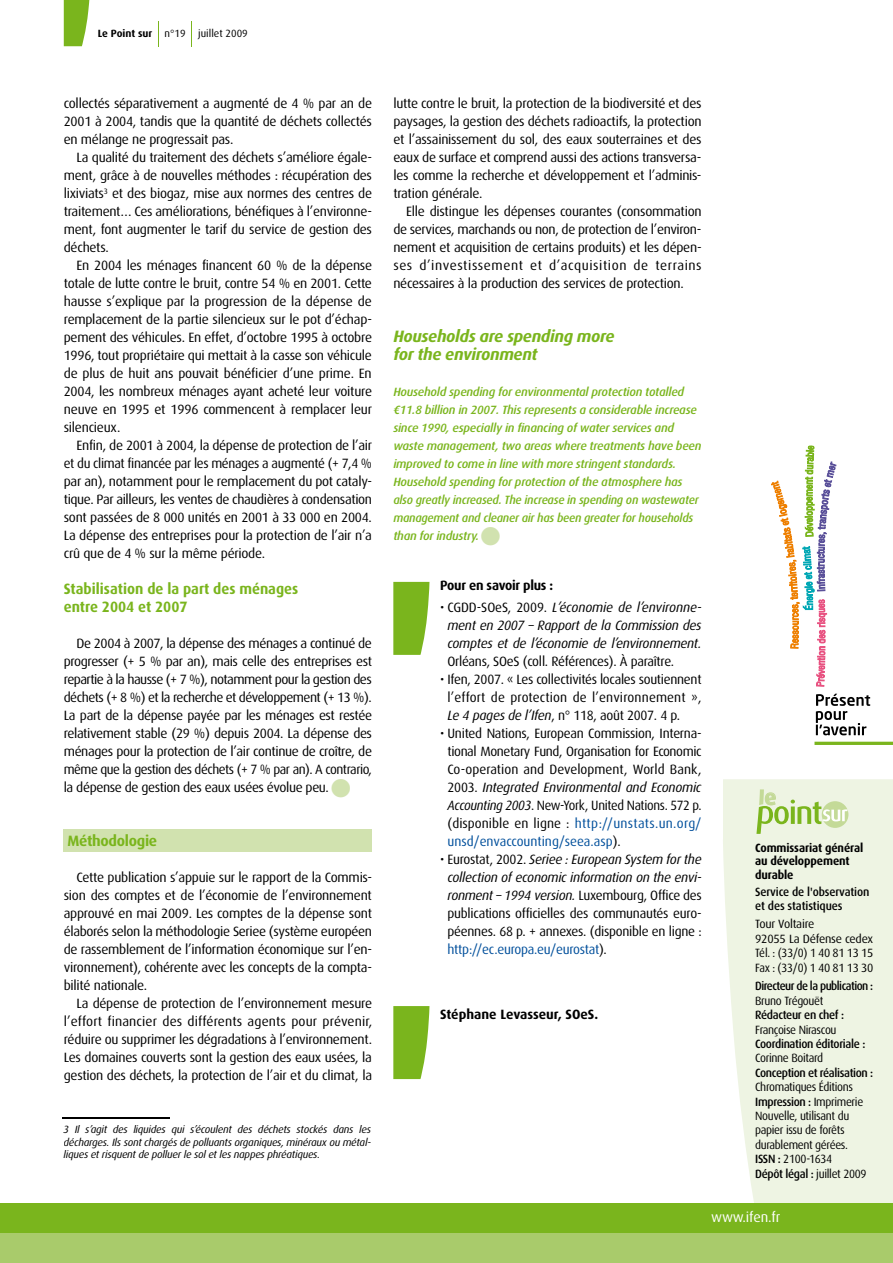
<style>
.page{position:relative;width:893px;height:1263px;background:#fff}
.page>*{position:absolute;margin:0;border:0;box-sizing:border-box;transform-origin:0 0}
.t1{font:25.5px "Zapf Dingbats";color:#d1e2af}
.t2{font:700 21.45px "Dax OT";color:#c4da98}
.t3{font:italic 700 16.5px/18px "Dax OT";letter-spacing:-.02em;color:#7ab51d}
.t4{font:700 15px/18px "Dax OT";color:#7ab51d;scale:.96 1}
.t5{font:700 15px "Dax OT";letter-spacing:-.02em;color:#7ab51d}
.t6{font:14.25px "Dax";letter-spacing:-.01em;color:#fff}
.t7{font:13.5px/18px "Dax OT";letter-spacing:-.02em;color:#000;text-align:justify}
.t8{font:italic 13.5px/18px "Dax OT";letter-spacing:-.02em;color:#000;text-align:center}
.t9{font:700 13.5px "Dax OT";letter-spacing:-.01em;color:#000}
.t10{font:italic 500 12px/18px "Dax OT";letter-spacing:-.02em;color:#7ab51d}
.t11{font:12px/14.4px "Dax OT";letter-spacing:-.03em;color:#000;scale:.95 1}
.t12{font:12px/14.4px "Dax OT";letter-spacing:-.03em;color:#000}
.t13{font:500 12px "Dax OT";letter-spacing:-.03em;color:#000;scale:.95 1}
.t14{font:700 12px/13.5px "Dax OT";letter-spacing:-.01em;color:#000;scale:.95 1}
.t15{font:500 12px/13.5px "Dax OT";letter-spacing:-.01em;color:#000;scale:.95 1}
.t16{font:500 12px "Dax OT";letter-spacing:-.03em;color:#000;scale:.93 1}
.t17{font:italic 10.5px/12.6px "Dax OT";letter-spacing:-.02em;color:#000;text-align:justify}
.t18{font:10.5px "Dax OT";color:#000}
.s1{font-weight:700}
.s2{font-style:normal}
.s3{font-style:italic}
.s4{color:#004f9b}
.s5{font-weight:500}
</style>
<div class="page">
<svg style="left:64px;top:0;width:26px;height:46px"></svg>
<hr style="left:892px;top:0;width:1px;height:1263px;background:#eef4e3">
<svg style="left:892px;top:0;width:1px;height:319px"></svg>
<div style="left:723px;top:779px;width:169px;height:424px;background:#eef4e3"></div>
<div style="left:0;top:1203px;width:893px;height:30px;background:#7ab51d"></div>
<div style="left:0;top:1233px;width:893px;height:30px;background:#a9cb6b"></div>
<div style="left:64px;top:829px;width:308px;height:22px;background:#d1e2af"></div>
<svg style="left:393px;top:582px;width:36px;height:73px;background:#85bb31"></svg>
<hr style="left:63px;top:1117px;width:107px;height:2px;background:#000">
<svg style="left:393px;top:1006px;width:36px;height:73px;background:#85bb30"></svg>
<svg style="left:158px;top:21px;width:1px;height:25px"></svg>
<svg style="left:756px;top:789px;width:92px;height:45px;background:#d6e6ba"></svg>
<svg style="left:771px;top:446px;width:65px;height:240px"></svg>
<hr style="left:814px;top:742px;width:79px;height:3px;background:#7ab51d">
<svg style="left:816px;top:694px;width:54px;height:41px"></svg>
<p class="t18" style="left:98px;top:28px;width:152px"><span class="s1">Le Point sur</span> n°19 juillet 2009</p>
<p class="t7" style="left:64px;top:94px;width:310px">collectés séparativement a augmenté de 4 % par an de 2001 à 2004, tandis que la quantité de déchets collectés en mélange ne progressait pas.</p>
<p class="t7" style="left:64px;top:148px;width:310px;text-indent:13px">La qualité du traitement des déchets s’améliore égale&shy;ment, grâce à de nouvelles méthodes : récupération des lixiviats<sup>3</sup> et des biogaz, mise aux normes des centres de traitement… Ces améliorations, bénéfiques à l’environne&shy;ment, font augmenter le tarif du service de gestion des déchets.</p>
<p class="t7" style="left:64px;top:256px;width:310px;text-indent:13px">En 2004 les ménages financent 60 % de la dépense totale de lutte contre le bruit, contre 54 % en 2001. Cette hausse s’explique par la progression de la dépense de remplacement de la partie silencieux sur le pot d’échap&shy;pement des véhicules. En effet, d’octobre 1995 à octobre 1996, tout propriétaire qui mettait à la casse son véhicule de plus de huit ans pouvait bénéficier d’une prime. En 2004, les nombreux ménages ayant acheté leur voiture neuve en 1995 et 1996 commencent à remplacer leur silencieux.</p>
<p class="t7" style="left:64px;top:436px;width:310px;text-indent:13px">Enfin, de 2001 à 2004, la dépense de protection de l’air et du climat financée par les ménages a augmenté (+ 7,4 % par an), notamment pour le remplacement du pot cataly&shy;tique. Par ailleurs, les ventes de chaudières à condensation sont passées de 8 000 unités en 2001 à 33 000 en 2004.<br>La dépense des entreprises pour la protection de l’air n’a crû que de 4 % sur la même période.</p>
<p class="t4" style="left:64px;top:580px;width:246px">Stabilisation de la part des ménages entre 2004 et 2007</p>
<p class="t7" style="left:64px;top:634px;width:310px;text-indent:13px">De 2004 à 2007, la dépense des ménages a continué de progresser (+ 5 % par an), mais celle des entreprises est repartie à la hausse (+ 7 %), notamment pour la gestion des déchets (+ 8 %) et la recherche et développement (+ 13 %).<br>La part de la dépense payée par les ménages est restée relativement stable (29 %) depuis 2004. La dépense des ménages pour la protection de l’air continue de croître, de même que la gestion des déchets (+ 7 % par an). A contrario, la dépense de gestion des eaux usées évolue peu.</p>
<p class="t5" style="left:67px;top:832px;width:91px">Méthodologie</p>
<p class="t7" style="left:64px;top:868px;width:310px;text-indent:13px">Cette publication s’appuie sur le rapport de la Commis&shy;sion des comptes et de l’économie de l’environnement approuvé en mai 2009. Les comptes de la dépense sont élaborés selon la méthodologie Seriee (système européen de rassemblement de l’information économique sur l’en&shy;vironnement), cohérente avec les concepts de la compta&shy;bilité nationale.</p>
<p class="t7" style="left:64px;top:994px;width:310px;text-indent:13px">La dépense de protection de l’environnement mesure l’effort financier des différents agents pour prévenir, réduire ou supprimer les dégradations à l’environnement.<br>Les domaines couverts sont la gestion des eaux usées, la gestion des déchets, la protection de l’air et du climat, la</p>
<h1 class="t1" style="left:331px;top:776px;width:22px">●</h1>
<p class="t17" style="left:64px;top:1123px;width:309px">3 Il s’agit des liquides qui s’écoulent des déchets stockés dans les décharges. Ils sont chargés de polluants organiques, minéraux ou métal&shy;liques et risquent de polluer le sol et les nappes phréatiques.</p>
<p class="t7" style="left:393px;top:94px;width:310px">lutte contre le bruit, la protection de la biodiversité et des paysages, la gestion des déchets radioactifs, la protection et l’assainissement du sol, des eaux souterraines et des eaux de surface et comprend aussi des actions transversa&shy;les comme la recherche et développement et l’adminis&shy;tration générale.</p>
<p class="t7" style="left:393px;top:202px;width:310px;text-indent:13px">Elle distingue les dépenses courantes (consommation de services, marchands ou non, de protection de l’environ&shy;nement et acquisition de certains produits) et les dépen&shy;ses d’investissement et d’acquisition de terrains nécessaires à la production des services de protection.</p>
<p class="t3" style="left:393px;top:327px;width:223px">Households are spending more for the environment</p>
<p class="t10" style="left:393px;top:383px;width:310px">Household spending for environmental protection totalled €11.8 billion in 2007. This represents a considerable increase since 1990, especially in financing of water services and waste management, two areas where treatments have been improved to come in line with more stringent standards.<br>Household spending for protection of the atmosphere has also greatly increased. The increase in spending on wastewater management and cleaner air has been greater for households than for industry.</p>
<p class="t9" style="left:440px;top:578px;width:115px">Pour en savoir plus :</p>
<p class="t8" style="left:440px;top:598px;width:263px"><span class="s2">• CGDD-SOeS, 2009.</span> L’économie de l’environne&shy;ment en 2007 – Rapport de la Commission des comptes et de l’économie de l’environnement.</p>
<p class="t7" style="left:447px;top:652px;width:228px">Orléans, SOeS (coll. Références). À paraître.</p>
<p class="t7" style="left:447px;top:670px;width:256px;text-indent:-7px">• Ifen, 2007. « Les collectivités locales soutiennent l’effort de protection de l’environnement », <span class="s3">Le 4 pages de l’Ifen</span>, n° 118, août 2007. 4 p.</p>
<p class="t7" style="left:447px;top:724px;width:256px;text-indent:-7px">• United Nations, European Commission, Interna&shy;tional Monetary Fund, Organisation for Economic Co-operation and Development, World Bank, 2003. <span class="s3">Integrated Environmental and Economic Accounting 2003</span>. New-York, United Nations. 572 p. (disponible en ligne : <span class="s4">http://unstats.un.org/ unsd/envaccounting/seea.asp</span>).</p>
<p class="t7" style="left:447px;top:850px;width:256px;text-indent:-7px">• Eurostat, 2002. <span class="s3">Seriee : European System for the collection of economic information on the envi&shy;ronment – 1994 version.</span> Luxembourg, Office des publications officielles des communautés euro&shy;péennes. 68 p. + annexes. (disponible en ligne : <span class="s4">http://ec.europa.eu/eurostat</span>).</p>
<h1 class="t1" style="left:480px;top:524px;width:22px">●</h1>
<p class="t9" style="left:440px;top:1007px;width:160px">Stéphane Levasseur, SOeS.</p>
<h2 class="t2" style="left:764px;top:785px;width:13px">e</h2>
<p class="t14" style="left:755px;top:841px;width:115px">Commissariat général au développement durable</p>
<p class="t15" style="left:755px;top:885px;width:122px">Service de l'observation et des statistiques</p>
<p class="t12" style="left:755px;top:917px;width:120px">Tour Voltaire<br>92055 La Défense cedex<br>Tél. : (33/0) 1 40 81 13 15<br>Fax : (33/0) 1 40 81 13 30</p>
<p class="t16" style="left:755px;top:979px;width:128px">Directeur de la publication :</p>
<p class="t11" style="left:755px;top:993px;width:73px">Bruno Trégouët</p>
<p class="t13" style="left:755px;top:1008px;width:95px">Rédacteur en chef :</p>
<p class="t11" style="left:755px;top:1022px;width:87px">Françoise Nirascou</p>
<p class="t13" style="left:755px;top:1037px;width:117px">Coordination éditoriale :</p>
<p class="t11" style="left:755px;top:1051px;width:73px">Corinne Boitard</p>
<p class="t13" style="left:755px;top:1066px;width:126px">Conception et réalisation :</p>
<p class="t11" style="left:755px;top:1080px;width:119px">Chromatiques Éditions<br><span class="s5">Impression :</span> Imprimerie<br>Nouvelle, utilisant du papier issu de forêts durablement gérées.<br><span class="s5">ISSN :</span> 2100-1634<br><span class="s5">Dépôt légal :</span> juillet 2009</p>
<p class="t6" style="left:711px;top:1209px;width:71px">www.ifen.fr</p>
</div>
